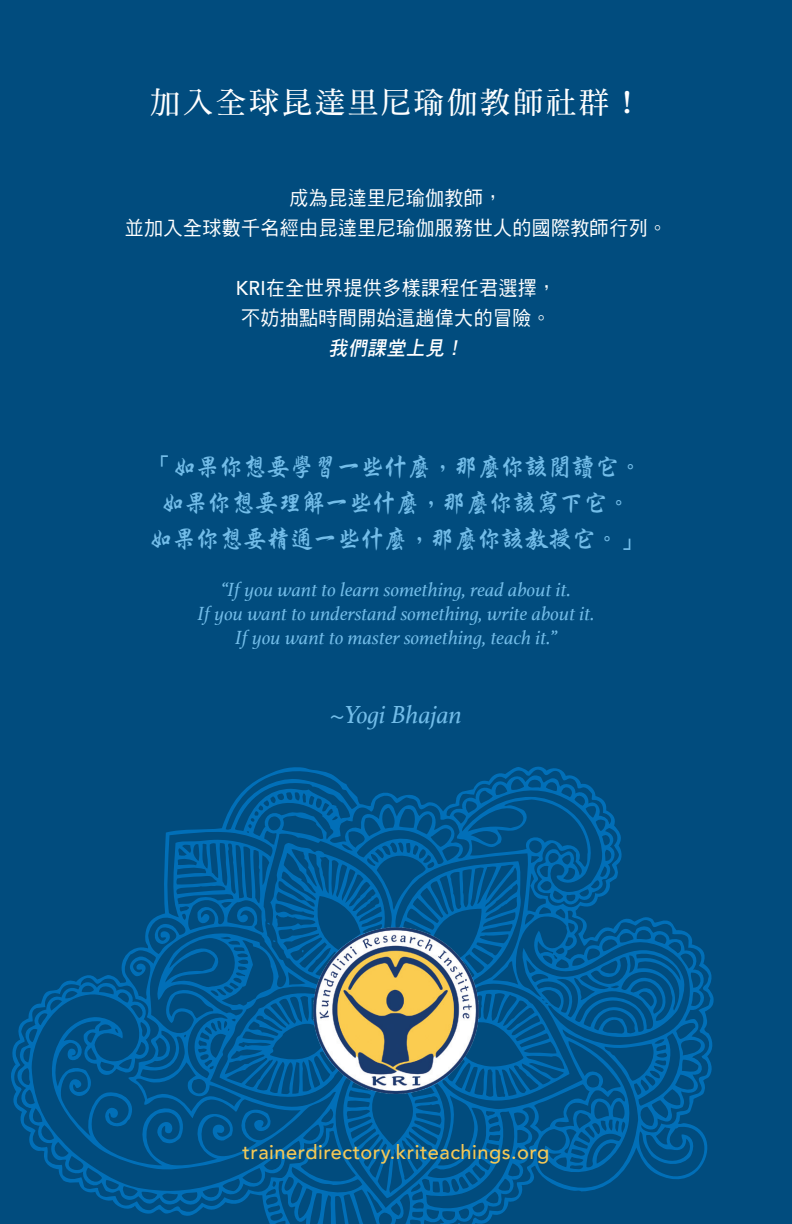
<style>
.page{position:relative;width:792px;height:1224px;background:#014c7e}
.page>*{position:absolute;margin:0;border:0;box-sizing:border-box;transform-origin:0 0}
.t1{font:30px "DF Ming Std W7";letter-spacing:.1em;color:#fff}
.t2{font:26px "DF Xing Kai Std W5";letter-spacing:-.05em;color:#73bde9;scale:.95 1}
.t3{font:italic 26px "Athelas";color:#73bde9}
.t4{font:italic 20px "Athelas";color:#73bde9}
.t5{font:20px "DF Hei Std W5";letter-spacing:.02em;color:#fff;scale:.95 1}
.t6{font:500 20px "Avenir";letter-spacing:.025em;color:#f4c856}
.t7{font:italic 20px "DF Hei Std W7";color:#fff;scale:.95 1}
.s1{font-family:"Avenir";font-weight:500}
</style>
<div class="page">
<svg style="left:11px;top:766px;width:703px;height:458px"></svg>
<img style="left:302px;top:917px;width:188px;height:187px">
<p class="t1" style="left:150px;top:86px;width:494px">加入全球昆達里尼瑜伽教師社群！</p>
<p class="t5" style="left:290px;top:187px;width:226px">成為昆達里尼瑜伽教師，</p>
<p class="t5" style="left:125px;top:217px;width:572px">並加入全球數千名經由昆達里尼瑜伽服務世人的國際教師行列。</p>
<p class="t5" style="left:236px;top:277px;width:339px"><span class="s1">KRI</span>在全世界提供多樣課程任君選擇，</p>
<p class="t5" style="left:241px;top:307px;width:328px">不妨抽點時間開始這趟偉大的冒險。</p>
<p class="t7" style="left:328px;top:337px;width:148px">我們課堂上見！</p>
<p class="t2" style="left:149px;top:453px;width:522px">「如果你想要學習一些什麼，那麼你該閱讀它。</p>
<p class="t2" style="left:161px;top:489px;width:497px">如果你想要理解一些什麼，那麼你該寫下它。</p>
<p class="t2" style="left:149px;top:525px;width:522px">如果你想要精通一些什麼，那麼你該教授它。」</p>
<p class="t4" style="left:221px;top:574px;width:351px">“If you want to learn something, read about it.</p>
<p class="t4" style="left:197px;top:598px;width:399px">If you want to understand something, write about it.</p>
<p class="t4" style="left:235px;top:622px;width:323px">If you want to master something, teach it.”</p>
<p class="t3" style="left:330px;top:695px;width:134px">~Yogi Bhajan</p>
<p class="t6" style="left:243px;top:1134px;width:308px">trainerdirectory.kriteachings.org</p>
</div>
